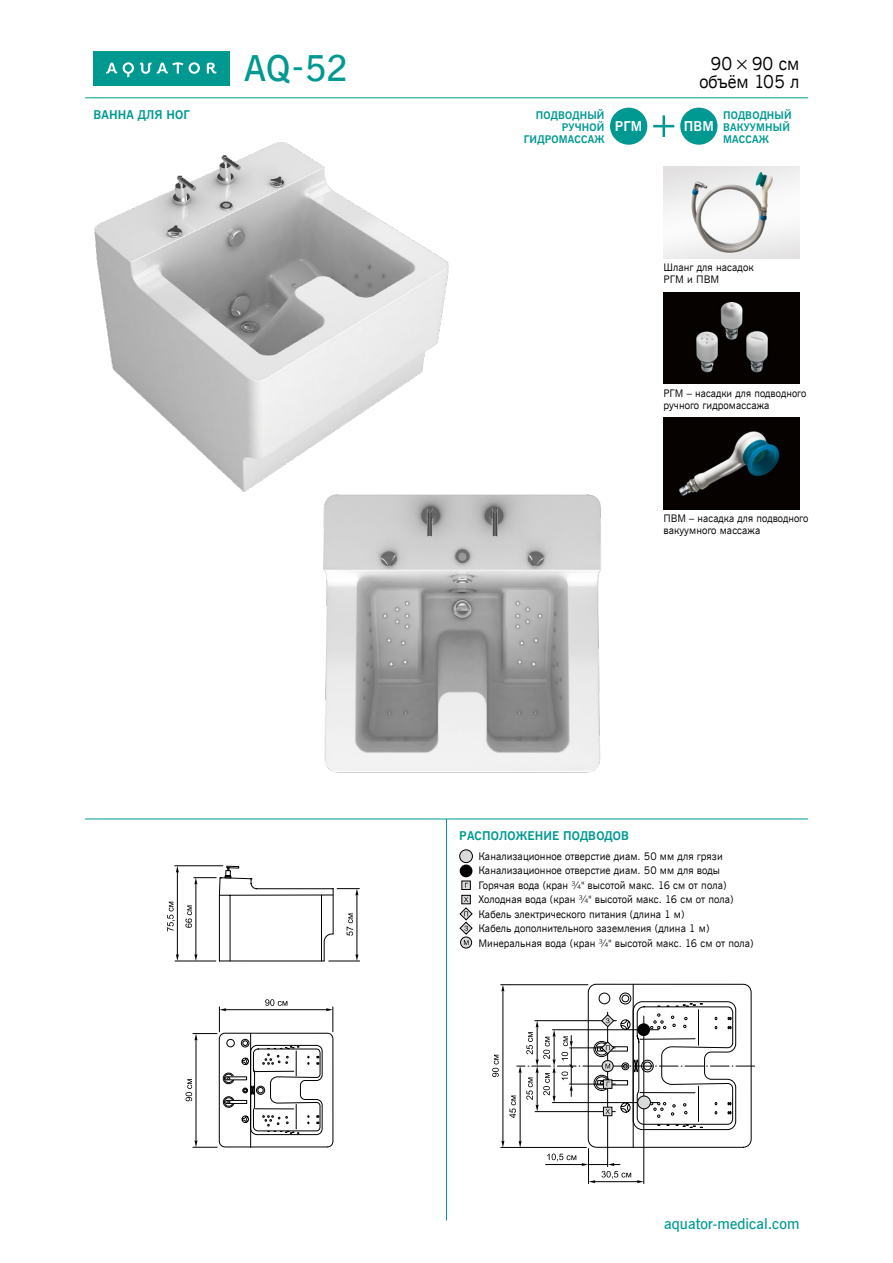
<style>
.page{position:relative;width:893px;height:1263px;background:#fff}
.page>*{position:absolute;margin:0;border:0;box-sizing:border-box;transform-origin:0 0}
.VANNI_NIMI{font:36px "News Gothic Dm BT";color:#009992}
.Measurements{font:18px "News Gothic BT";color:#000}
.t1{font:15px "News Gothic Dm BT";color:#009992}
.Configuration{font:13.5px "News Gothic Bd BT";letter-spacing:.005em;color:#fff}
.Spec_VARUSTUS{font:12px "News Gothic Bd BT";letter-spacing:.01em;color:#009992}
.Features{font:10.5px "News Gothic BT";letter-spacing:.005em;color:#000}
.Configuration-2{font:10.5px/12px "News Gothic BT";letter-spacing:.005em;color:#000}
.Configuration-3{font:10.5px "News Gothic Bd BT";letter-spacing:.015em;color:#009992}
</style>
<div class="page">
<hr style="left:85px;top:97px;width:723px;height:1px;background:#009992">
<div style="left:94px;top:51px;width:136px;height:34px;background:#009992"></div>
<svg style="left:106px;top:62px;width:111px;height:15px"></svg>
<hr style="left:446px;top:819px;width:1px;height:401px;background:#009992">
<hr style="left:85px;top:819px;width:723px;height:1px;background:#009992">
<img style="left:323px;top:494px;width:278px;height:279px">
<img style="left:94px;top:142px;width:369px;height:364px">
<hr style="left:588px;top:1149px;width:1px;height:35px;background:#000">
<hr style="left:643px;top:1016px;width:1px;height:168px;background:#000">
<svg style="left:492px;top:983px;width:263px;height:200px"></svg>
<hr style="left:329px;top:961px;width:31px;height:1px;background:#000">
<hr style="left:175px;top:865px;width:48px;height:1px;background:#000">
<hr style="left:175px;top:961px;width:41px;height:1px;background:#000">
<hr style="left:177px;top:871px;width:1px;height:85px;background:#000">
<svg style="left:176px;top:866px;width:3px;height:7px"></svg>
<svg style="left:176px;top:954px;width:3px;height:7px"></svg>
<svg style="left:185px;top:866px;width:174px;height:96px"></svg>
<svg style="left:167px;top:902px;width:8px;height:29px"></svg>
<svg style="left:186px;top:999px;width:148px;height:149px"></svg>
<div style="left:460px;top:850px;width:12px;height:12px;background:#d9dada;border-radius:50%"></div>
<div style="left:460px;top:850px;width:13px;height:13px;border:1px solid #000;border-radius:50%"></div>
<div style="left:460px;top:864px;width:12px;height:13px;background:#000;border-radius:50%"></div>
<svg style="left:462px;top:881px;width:8px;height:8px"></svg>
<div style="left:462px;top:881px;width:8px;height:9px;border:1px solid #000"></div>
<div style="left:462px;top:895px;width:8px;height:9px;border:1px solid #000"></div>
<svg style="left:460px;top:897px;width:12px;height:37px"></svg>
<svg style="left:461px;top:937px;width:11px;height:11px"></svg>
<div style="left:460px;top:937px;width:12px;height:11px;border:1px solid #000;border-radius:50%"></div>
<svg style="left:464px;top:940px;width:4px;height:5px"></svg>
<img style="left:663px;top:418px;width:136px;height:91px">
<img style="left:663px;top:167px;width:136px;height:91px">
<img style="left:663px;top:292px;width:136px;height:92px">
<div style="left:610px;top:108px;width:37px;height:37px;background:#009992;border-radius:50%"></div>
<div style="left:680px;top:108px;width:37px;height:37px;background:#009992;border-radius:50%"></div>
<svg style="left:653px;top:115px;width:21px;height:22px"></svg>
<p class="Spec_VARUSTUS" style="left:94px;top:107px;width:98px">ВАННА ДЛЯ НОГ</p>
<p class="VANNI_NIMI" style="left:244px;top:44px;width:106px">AQ-52</p>
<p class="Configuration-3" style="left:536px;top:108px;width:70px">ПОДВОДНЫЙ</p>
<p class="Configuration-3" style="left:562px;top:120px;width:44px">РУЧНОЙ</p>
<p class="Configuration-3" style="left:524px;top:132px;width:82px">ГИДРОМАССАЖ</p>
<p class="Measurements" style="left:710px;top:52px;width:90px">90 × 90 см</p>
<p class="Measurements" style="left:699px;top:70px;width:101px">объём 105 л</p>
<p class="Configuration" style="left:615px;top:117px;width:29px">РГМ</p>
<p class="Configuration" style="left:684px;top:117px;width:32px">ПВМ</p>
<p class="Configuration-3" style="left:723px;top:108px;width:70px">ПОДВОДНЫЙ</p>
<p class="Configuration-3" style="left:723px;top:120px;width:68px">ВАКУУМНЫЙ</p>
<p class="Configuration-3" style="left:723px;top:132px;width:47px">МАССАЖ</p>
<p class="Configuration-2" style="left:663px;top:262px;width:92px">Шланг для насадок</p>
<p class="Configuration-2" style="left:663px;top:274px;width:58px">РГМ и ПВМ</p>
<p class="Configuration-2" style="left:663px;top:387px;width:144px">РГМ – насадки для подводного ручного гидромассажа</p>
<p class="Configuration-2" style="left:663px;top:513px;width:146px">ПВМ – насадка для подводного вакуумного массажа</p>
<p class="Spec_VARUSTUS" style="left:459px;top:828px;width:171px">РАСПОЛОЖЕНИЕ ПОДВОДОВ</p>
<p class="Features" style="left:478px;top:849px;width:246px">Канализационное отверстие диам. 50 мм для грязи</p>
<p class="Features" style="left:478px;top:863px;width:243px">Канализационное отверстие диам. 50 мм для воды</p>
<p class="Features" style="left:478px;top:878px;width:250px">Горячая вода (кран ¾" высотой макс. 16 см от пола)</p>
<p class="Features" style="left:478px;top:892px;width:257px">Холодная вода (кран ¾" высотой макс. 16 см от пола)</p>
<p class="Features" style="left:478px;top:907px;width:208px">Кабель электрического питания (длина 1 м)</p>
<p class="Features" style="left:478px;top:922px;width:233px">Кабель дополнительного заземления (длина 1 м)</p>
<p class="Features" style="left:478px;top:936px;width:277px">Минеральная вода (кран ¾" высотой макс. 16 см от пола)</p>
<h3 class="t1" style="left:664px;top:1213px;width:137px">aquator-medical.com</h3>
</div>
